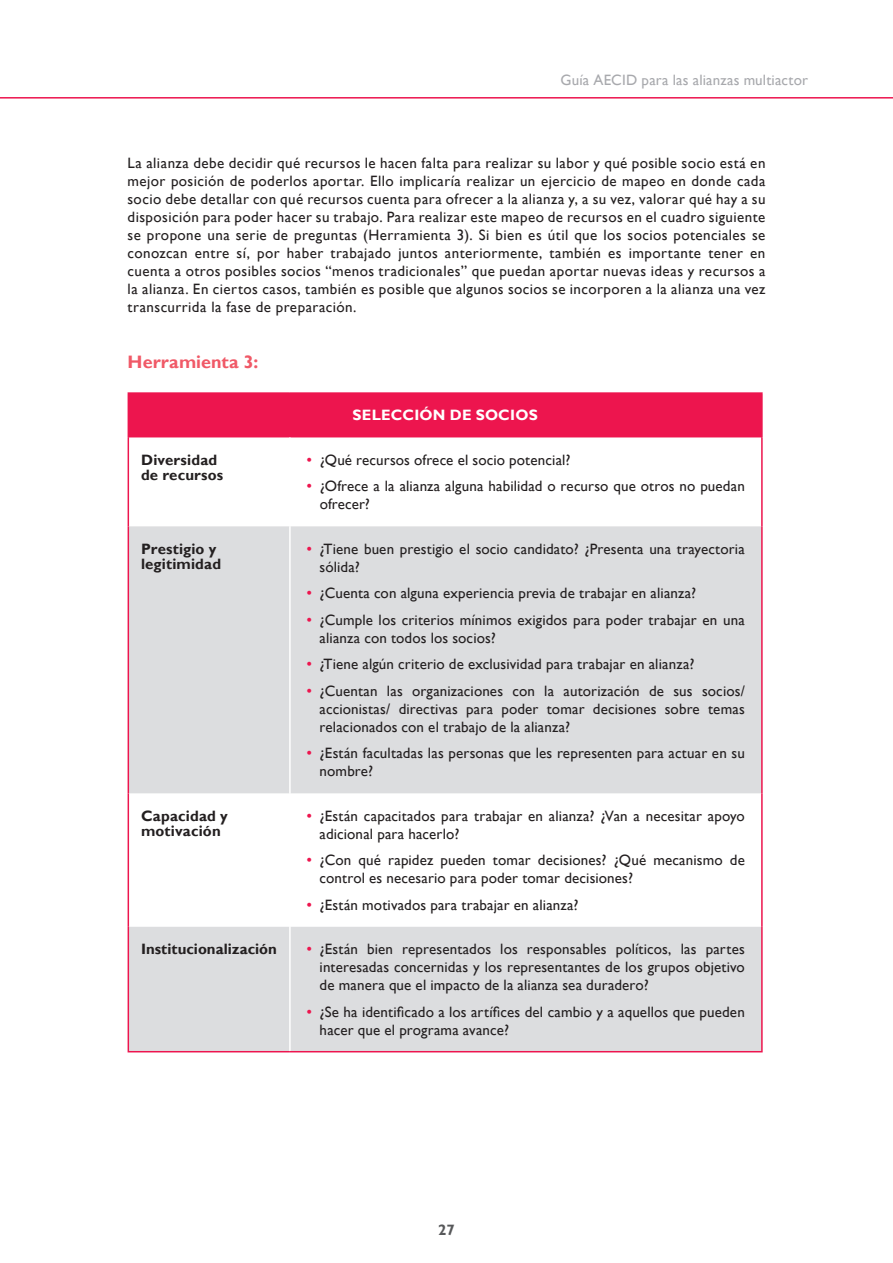
<style>
.page{position:relative;width:893px;height:1263px;background:#fff}
.page>*{position:absolute;margin:0;border:0;box-sizing:border-box;transform-origin:0 0}
.t1{font:700 18px "Gill Sans";letter-spacing:.01em;color:#f05967}
.t2{font:15px/18px "Gill Sans";letter-spacing:.01em;color:#231f20}
.t3{font:700 15px/15px "Gill Sans";letter-spacing:.01em;color:#231f20}
.t4{font:15px "Gill Sans";letter-spacing:.015em;color:#a8a9ad}
.t5{font:700 15px "Gill Sans";letter-spacing:.015em;color:#fff}
.t6{font:700 15px "Gill Sans";color:#57585a}
.s1{font-family:"Data Sym BDB Normal";color:#ed154e}
</style>
<div class="page">
<hr style="left:0;top:97px;width:893px;height:2px;background:#ed154e">
<div style="left:128px;top:393px;width:634px;height:44px;background:#ed154e"></div>
<svg style="left:129px;top:526px;width:632px;height:525px;fill:#dcdddf"></svg>
<hr style="left:289px;top:526px;width:2px;height:267px;background:#fff">
<hr style="left:289px;top:793px;width:2px;height:134px;background:#fff">
<hr style="left:289px;top:927px;width:2px;height:124px;background:#fff">
<hr style="left:128px;top:392px;width:162px;height:2px;background:#ed154e">
<hr style="left:290px;top:392px;width:473px;height:2px;background:#ed154e">
<hr style="left:761px;top:394px;width:2px;height:43px;background:#ed154e">
<hr style="left:128px;top:437px;width:1px;height:89px;background:#ed154e">
<hr style="left:761px;top:437px;width:2px;height:89px;background:#ed154e">
<hr style="left:128px;top:526px;width:1px;height:267px;background:#ed154e">
<hr style="left:761px;top:526px;width:2px;height:267px;background:#ed154e">
<hr style="left:128px;top:793px;width:1px;height:134px;background:#ed154e">
<hr style="left:761px;top:793px;width:2px;height:134px;background:#ed154e">
<hr style="left:128px;top:927px;width:1px;height:124px;background:#ed154e">
<hr style="left:761px;top:927px;width:2px;height:124px;background:#ed154e">
<hr style="left:128px;top:1051px;width:162px;height:1px;background:#ed154e">
<hr style="left:290px;top:1051px;width:473px;height:1px;background:#ed154e">
<p class="t4" style="left:560px;top:71px;width:249px">Guía AECID para las alianzas multiactor</p>
<p class="t2" style="left:128px;top:154px;width:639px;text-align:justify">La alianza debe decidir qué recursos le hacen falta para realizar su labor y qué posible socio está en mejor posición de poderlos aportar. Ello implicaría realizar un ejercicio de mapeo en donde cada socio debe detallar con qué recursos cuenta para ofrecer a la alianza y, a su vez, valorar qué hay a su disposición para poder hacer su trabajo. Para realizar este mapeo de recursos en el cuadro siguiente se propone una serie de preguntas (Herramienta 3). Si bien es útil que los socios potenciales se conozcan entre sí, por haber trabajado juntos anteriormente, también es importante tener en cuenta a otros posibles socios “menos tradicionales” que puedan aportar nuevas ideas y recursos a la alianza. En ciertos casos, también es posible que algunos socios se incorporen a la alianza una vez transcurrida la fase de preparación.</p>
<p class="t1" style="left:128px;top:351px;width:132px">Herramienta 3:</p>
<p class="t5" style="left:352px;top:406px;width:187px">SELECCIÓN DE SOCIOS</p>
<p class="t3" style="left:141px;top:453px;width:84px">Diversidad de recursos</p>
<p class="t2" style="left:307px;top:451px;width:265px"><span class="s1">•</span> ¿Qué recursos ofrece el socio potencial?</p>
<p class="t2" style="left:320px;top:478px;width:427px;text-indent:-13px"><span class="s1">•</span> ¿Ofrece a la alianza alguna habilidad o recurso que otros no puedan ofrecer?</p>
<p class="t3" style="left:141px;top:542px;width:82px">Prestigio y legitimidad</p>
<p class="t2" style="left:320px;top:540px;width:427px;text-indent:-13px"><span class="s1">•</span> ¿Tiene buen prestigio el socio candidato? ¿Presenta una trayectoria sólida?</p>
<p class="t2" style="left:307px;top:584px;width:391px"><span class="s1">•</span> ¿Cuenta con alguna experiencia previa de trabajar en alianza?</p>
<p class="t2" style="left:320px;top:611px;width:427px;text-indent:-13px"><span class="s1">•</span> ¿Cumple los criterios mínimos exigidos para poder trabajar en una alianza con todos los socios?</p>
<p class="t2" style="left:307px;top:655px;width:389px"><span class="s1">•</span> ¿Tiene algún criterio de exclusividad para trabajar en alianza?</p>
<p class="t2" style="left:320px;top:682px;width:427px;text-align:justify;text-indent:-13px"><span class="s1">•</span> ¿Cuentan las organizaciones con la autorización de sus socios/ accionistas/ directivas para poder tomar decisiones sobre temas relacionados con el trabajo de la alianza?</p>
<p class="t2" style="left:320px;top:744px;width:427px;text-indent:-13px"><span class="s1">•</span> ¿Están facultadas las personas que les representen para actuar en su nombre?</p>
<p class="t3" style="left:141px;top:808px;width:88px">Capacidad y motivación</p>
<p class="t2" style="left:320px;top:807px;width:427px;text-indent:-13px"><span class="s1">•</span> ¿Están capacitados para trabajar en alianza? ¿Van a necesitar apoyo adicional para hacerlo?</p>
<p class="t2" style="left:320px;top:851px;width:427px;text-indent:-13px"><span class="s1">•</span> ¿Con qué rapidez pueden tomar decisiones? ¿Qué mecanismo de control es necesario para poder tomar decisiones?</p>
<p class="t2" style="left:307px;top:896px;width:273px"><span class="s1">•</span> ¿Están motivados para trabajar en alianza?</p>
<p class="t3" style="left:141px;top:942px;width:137px">Institucionalización</p>
<p class="t2" style="left:320px;top:940px;width:427px;text-align:justify;text-indent:-13px"><span class="s1">•</span> ¿Están bien representados los responsables políticos, las partes interesadas concernidas y los representantes de los grupos objetivo de manera que el impacto de la alianza sea duradero?</p>
<p class="t2" style="left:320px;top:1003px;width:427px;text-indent:-13px"><span class="s1">•</span> ¿Se ha identificado a los artífices del cambio y a aquellos que pueden hacer que el programa avance?</p>
<p class="t6" style="left:438px;top:1221px;width:18px">27</p>
</div>
